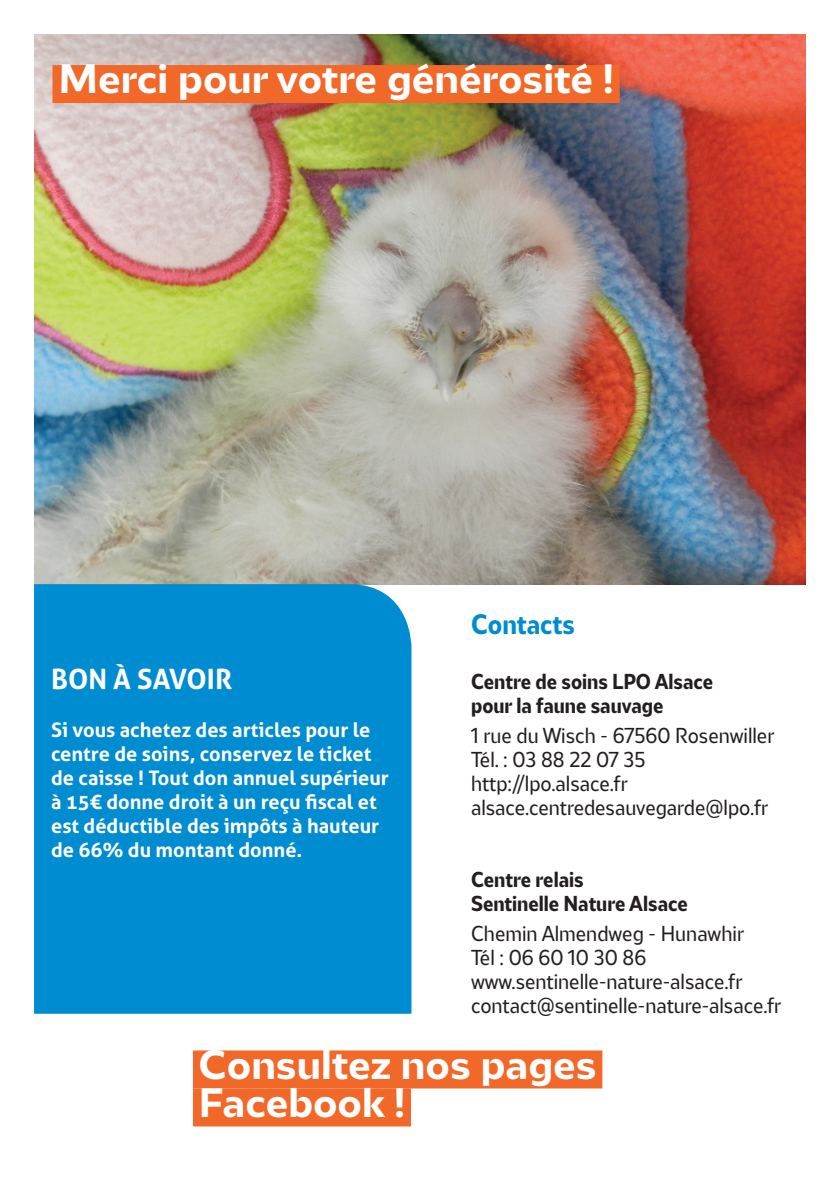
<style>
.page{position:relative;width:840px;height:1191px;background:#fff}
.page>*{position:absolute;margin:0;border:0;box-sizing:border-box;transform-origin:0 0}
.t1{font:700 38px/38px "LPO";color:#fff}
.t2{font:700 28px "Aller";color:#fff}
.t3{font:700 condensed 26px "LPO";color:#008cd0}
.t4{font:600 condensed 20px/24px "LPO";color:#231f20}
.t5{font:700 20px/24px "Aller";color:#fff}
.t6{font:700 condensed 20px/24px "LPO";color:#231f20}
</style>
<div class="page">
<img style="left:34px;top:34px;width:771px;height:550px">
<div style="left:52px;top:65px;width:567px;height:38px;background:#f26828"></div>
<div style="left:34px;top:584px;width:377px;height:429px;background:#008cd0"></div>
<div style="left:193px;top:1050px;width:409px;height:38px;background:#f26828"></div>
<div style="left:193px;top:1088px;width:218px;height:38px;background:#f26828"></div>
<h1 class="t1" style="left:58px;top:61px;width:557px">Merci pour votre générosité !</h1>
<h2 class="t2" style="left:51px;top:662px;width:182px">BON À SAVOIR</h2>
<p class="t5" style="left:51px;top:718px;width:339px">Si vous achetez des articles pour le centre de soins, conservez le ticket de caisse ! Tout don annuel supérieur à 15€ donne droit à un reçu fiscal et est déductible des impôts à hauteur de 66% du montant donné.</p>
<h3 class="t3" style="left:471px;top:608px;width:105px">Contacts</h3>
<p class="t6" style="left:471px;top:670px;width:243px">Centre de soins LPO Alsace pour la faune sauvage</p>
<p class="t4" style="left:471px;top:724px;width:304px">1 rue du Wisch - 67560 Rosenwiller<br>Tél. : 03 88 22 07 35 http://lpo.alsace.fr alsace.centredesauvegarde@lpo.fr</p>
<p class="t6" style="left:471px;top:868px;width:218px">Centre relais<br>Sentinelle Nature Alsace</p>
<p class="t4" style="left:471px;top:921px;width:311px">Chemin Almendweg - Hunawhir<br>Tél : 06 60 10 30 86 www.sentinelle-nature-alsace.fr contact@sentinelle-nature-alsace.fr</p>
<h1 class="t1" style="left:198px;top:1046px;width:399px">Consultez nos pages<br>Facebook !</h1>
</div>
